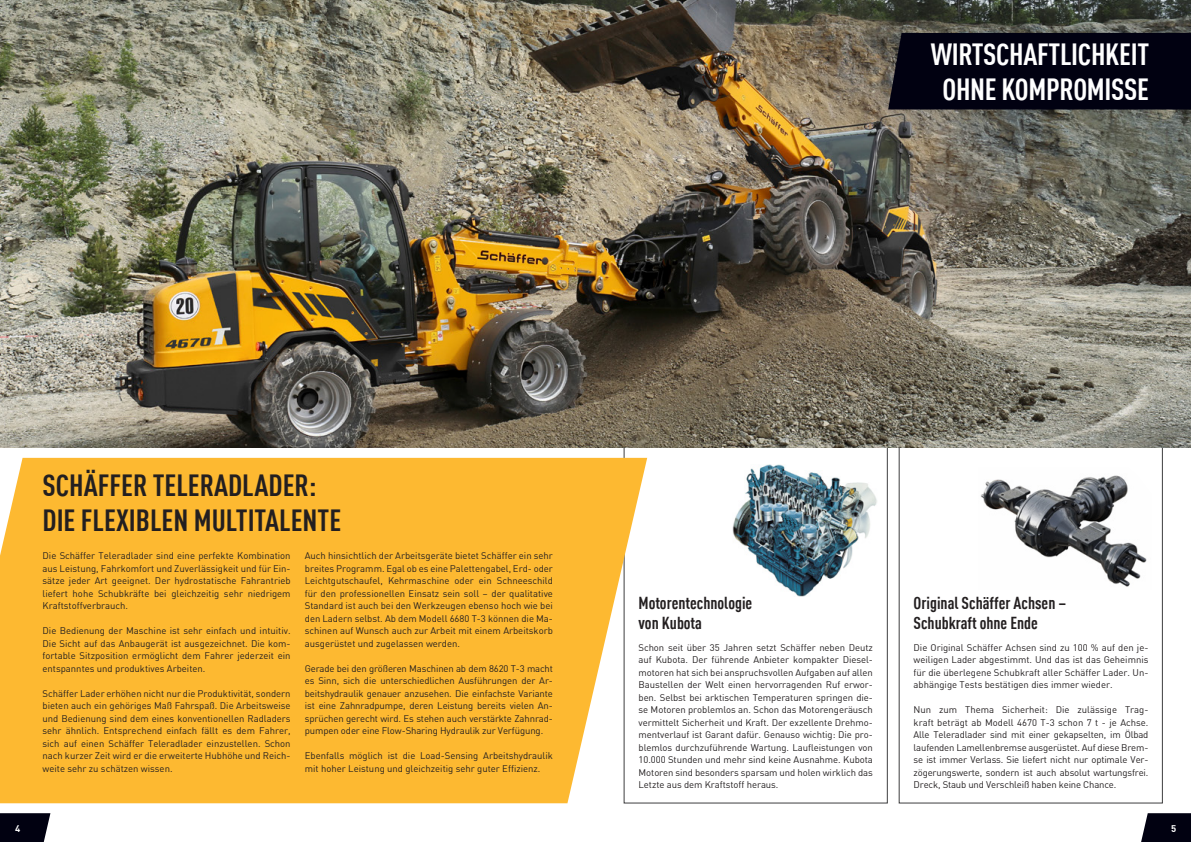
<style>
.page{position:relative;width:1191px;height:842px;background:#fff}
.page>*{position:absolute;margin:0;border:0;box-sizing:border-box;transform-origin:0 0}
.t1{font:700 condensed 30px/34.5px "DIN Offc Pro";color:#231f20}
.t2{font:700 condensed 30px/34.5px "DIN Offc Pro";letter-spacing:-.01em;color:#fff;text-align:center}
.t3{font:700 condensed 17px/20px "DIN Offc Pro";color:#231f20}
.t4{font:9.5px/12.5px "DIN Offc Pro";color:#231f20;text-align:justify}
.t5{font:700 9.5px "DIN Offc Pro";color:#fff}
</style>
<div class="page">
<div style="left:0;top:458px;width:647px;height:345px;background:#fdb931"></div>
<img style="left:0;top:0;width:1191px;height:448px">
<img style="left:732px;top:465px;width:145px;height:131px">
<img style="left:980px;top:475px;width:167px;height:112px">
<div style="left:884px;top:33px;width:307px;height:76px;background:#010111"></div>
<svg style="left:0;top:813px;width:50px;height:29px"></svg>
<svg style="left:1141px;top:813px;width:50px;height:29px"></svg>
<h1 class="t2" style="left:930px;top:35px;width:220px">WIRTSCHAFTLICHKEIT<br>OHNE KOMPROMISSE</h1>
<h1 class="t1" style="left:43px;top:466px;width:300px">SCHÄFFER TELERADLADER:<br>DIE FLEXIBLEN MULTITALENTE</h1>
<p class="t4" style="left:43px;top:549px;width:250px">Die Schäffer Teleradlader sind eine perfekte Kombination aus Leistung, Fahrkomfort und Zuverlässigkeit und für Ein&shy;sätze jeder Art geeignet. Der hydrostatische Fahrantrieb liefert hohe Schubkräfte bei gleichzeitig sehr niedrigem Kraftstoffverbrauch.</p>
<p class="t4" style="left:43px;top:624px;width:250px">Die Bedienung der Maschine ist sehr einfach und intuitiv.<br>Die Sicht auf das Anbaugerät ist ausgezeichnet. Die kom&shy;fortable Sitzposition ermöglicht dem Fahrer jederzeit ein entspanntes und produktives Arbeiten.</p>
<p class="t4" style="left:43px;top:686px;width:250px">Schäffer Lader erhöhen nicht nur die Produktivität, sondern bieten auch ein gehöriges Maß Fahrspaß. Die Arbeitsweise und Bedienung sind dem eines konventionellen Radladers sehr ähnlich. Entsprechend einfach fällt es dem Fahrer, sich auf einen Schäffer Teleradlader einzustellen. Schon nach kurzer Zeit wird er die erweiterte Hubhöhe und Reich&shy;weite sehr zu schätzen wissen.</p>
<p class="t4" style="left:305px;top:549px;width:250px">Auch hinsichtlich der Arbeitsgeräte bietet Schäffer ein sehr breites Programm. Egal ob es eine Palettengabel, Erd- oder Leichtgutschaufel, Kehrmaschine oder ein Schneeschild für den professionellen Einsatz sein soll – der qualitative Standard ist auch bei den Werkzeugen ebenso hoch wie bei den Ladern selbst. Ab dem Modell 6680 T-3 können die Ma&shy;schinen auf Wunsch auch zur Arbeit mit einem Arbeitskorb ausgerüstet und zugelassen werden.</p>
<p class="t4" style="left:305px;top:661px;width:250px">Gerade bei den größeren Maschinen ab dem 8620 T-3 macht es Sinn, sich die unterschiedlichen Ausführungen der Ar&shy;beitshydraulik genauer anzusehen. Die einfachste Variante ist eine Zahnradpumpe, deren Leistung bereits vielen An&shy;sprüchen gerecht wird. Es stehen auch verstärkte Zahnrad&shy;pumpen oder eine Flow-Sharing Hydraulik zur Verfügung.</p>
<p class="t4" style="left:305px;top:749px;width:250px">Ebenfalls möglich ist die Load-Sensing Arbeitshydraulik mit hoher Leistung und gleichzeitig sehr guter Effizienz.</p>
<h2 class="t3" style="left:638px;top:592px;width:115px">Motorentechnologie von Kubota</h2>
<p class="t4" style="left:638px;top:640px;width:236px">Schon seit über 35 Jahren setzt Schäffer neben Deutz auf Kubota. Der führende Anbieter kompakter Diesel&shy;motoren hat sich bei anspruchsvollen Aufgaben auf allen Baustellen der Welt einen hervorragenden Ruf erwor&shy;ben. Selbst bei arktischen Temperaturen springen die&shy;se Motoren problemlos an. Schon das Motorengeräusch vermittelt Sicherheit und Kraft. Der exzellente Drehmo&shy;mentverlauf ist Garant dafür. Genauso wichtig: Die pro&shy;blemlos durchzuführende Wartung. Laufleistungen von 10.000 Stunden und mehr sind keine Ausnahme. Kubota Motoren sind besonders sparsam und holen wirklich das Letzte aus dem Kraftstoff heraus.</p>
<h2 class="t3" style="left:913px;top:592px;width:154px">Original Schäffer Achsen –<br>Schubkraft ohne Ende</h2>
<p class="t4" style="left:913px;top:640px;width:236px">Die Original Schäffer Achsen sind zu 100 % auf den je&shy;weiligen Lader abgestimmt. Und das ist das Geheimnis für die überlegene Schubkraft aller Schäffer Lader. Un&shy;abhängige Tests bestätigen dies immer wieder.</p>
<p class="t4" style="left:913px;top:703px;width:236px">Nun zum Thema Sicherheit: Die zulässige Trag&shy;kraft beträgt ab Modell 4670 T-3 schon 7 t - je Achse.<br>Alle Teleradlader sind mit einer gekapselten, im Ölbad laufenden Lamellenbremse ausgerüstet. Auf diese Brem&shy;se ist immer Verlass. Sie liefert nicht nur optimale Ver&shy;zögerungswerte, sondern ist auch absolut wartungsfrei.<br>Dreck, Staub und Verschleiß haben keine Chance.</p>
<p class="t5" style="left:15px;top:821px;width:7px">4</p>
<p class="t5" style="left:1171px;top:821px;width:7px">5</p>
</div>
